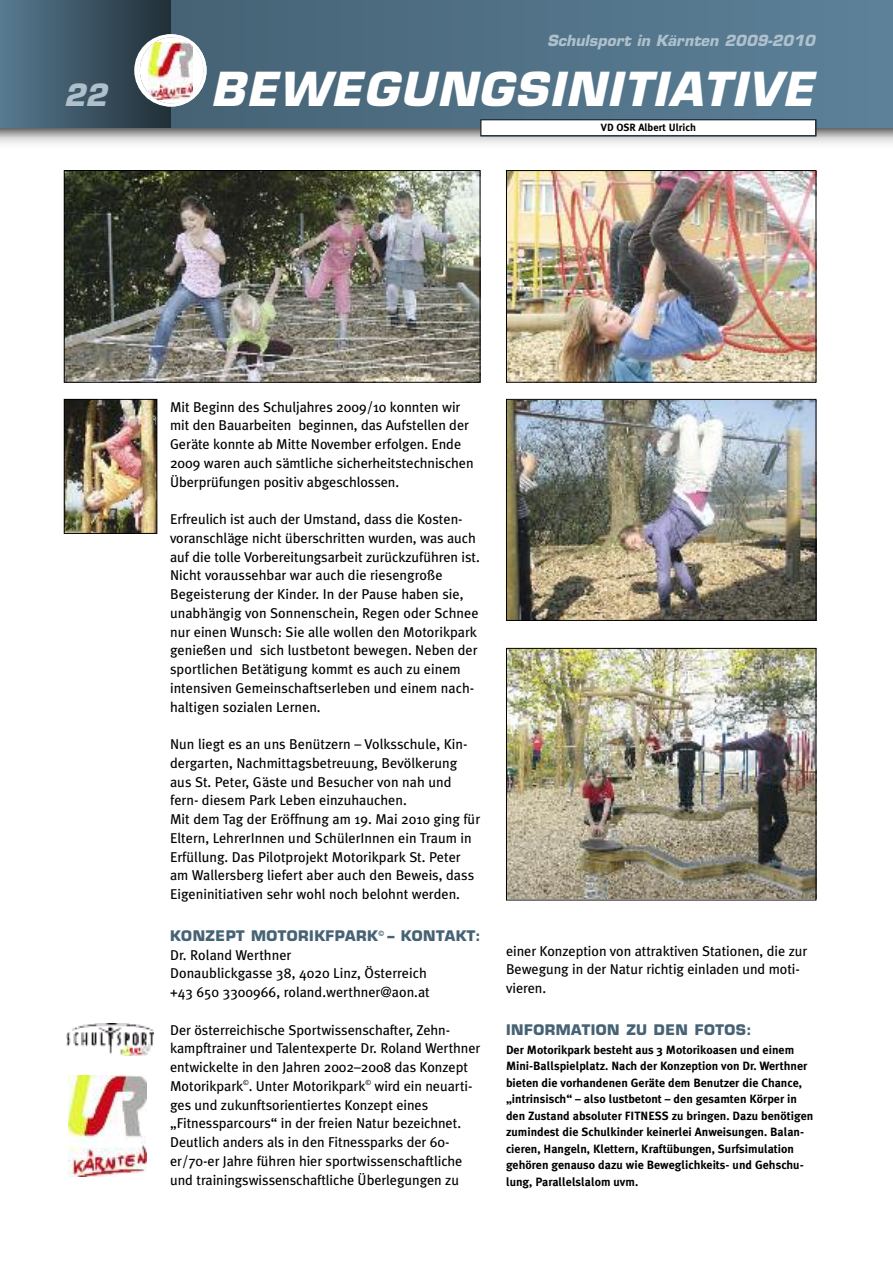
<style>
.page{position:relative;width:893px;height:1263px;background:#fff}
.page>*{position:absolute;margin:0;border:0;box-sizing:border-box;transform-origin:0 0}
.t1{font:italic 700 45.75px "Eurostile";letter-spacing:.035em;color:#fff}
.t2{font:italic 700 30px "Eurostile";color:#aec0cc}
.t3{font:italic 700 15px "Eurostile";color:#aec0cc}
.t4{font:14.25px/18.8px "Meta Plus";letter-spacing:-.005em;color:#000}
.t5{font:700 14.25px "Eurostile";letter-spacing:.035em;color:#466274}
.t6{font:700 12px/16.5px "Meta Plus";color:#000}
.t7{font:700 10.5px "Meta Plus";color:#000}
</style>
<div class="page">
<svg style="left:0;top:128px;width:893px;height:16px"></svg>
<div style="left:170px;top:0;width:723px;height:128px;background:linear-gradient(to right,#466275,#5c8199)"></div>
<div style="left:0;top:0;width:170px;height:128px;background:linear-gradient(to right,#577a91,#212f38)"></div>
<div style="left:481px;top:120px;width:334px;height:15px;background:#fff"></div>
<div style="left:480px;top:119px;width:336px;height:17px;border:1px solid #202e36"></div>
<img style="left:134px;top:34px;width:73px;height:73px">
<img style="left:68px;top:1075px;width:79px;height:101px">
<img style="left:67px;top:1023px;width:86px;height:32px">
<img style="left:508px;top:172px;width:306px;height:209px">
<div style="left:506px;top:170px;width:310px;height:213px;border:1px solid #000"></div>
<img style="left:508px;top:401px;width:306px;height:218px">
<div style="left:506px;top:399px;width:310px;height:222px;border:1px solid #000"></div>
<img style="left:66px;top:172px;width:412px;height:209px">
<div style="left:64px;top:170px;width:416px;height:213px;border:1px solid #000"></div>
<img style="left:508px;top:650px;width:306px;height:248px">
<div style="left:506px;top:648px;width:310px;height:252px;border:1px solid #000"></div>
<img style="left:66px;top:401px;width:89px;height:131px">
<div style="left:64px;top:399px;width:93px;height:135px;border:1px solid #000"></div>
<h2 class="t2" style="left:64px;top:77px;width:45px">22</h2>
<p class="t3" style="left:547px;top:31px;width:269px">Schulsport in Kärnten 2009-2010</p>
<h1 class="t1" style="left:211px;top:60px;width:604px">BEWEGUNGSINITIATIVE</h1>
<p class="t7" style="left:601px;top:121px;width:96px">VD OSR Albert Ulrich</p>
<p class="t4" style="left:170px;top:397px;width:305px">Mit Beginn des Schuljahres 2009/10 konnten wir mit den Bauarbeiten beginnen, das Aufstellen der Geräte konnte ab Mitte November erfolgen. Ende 2009 waren auch sämtliche sicherheitstechnischen Überprüfungen positiv abgeschlossen.</p>
<p class="t4" style="left:170px;top:510px;width:311px">Erfreulich ist auch der Umstand, dass die Kosten&shy;voranschläge nicht überschritten wurden, was auch auf die tolle Vorbereitungsarbeit zurückzuführen ist.<br>Nicht voraussehbar war auch die riesengroße Begeisterung der Kinder. In der Pause haben sie, unabhängig von Sonnenschein, Regen oder Schnee nur einen Wunsch: Sie alle wollen den Motorikpark genießen und sich lustbetont bewegen. Neben der sportlichen Betätigung kommt es auch zu einem intensiven Gemeinschaftserleben und einem nach&shy;haltigen sozialen Lernen.</p>
<p class="t4" style="left:170px;top:735px;width:312px">Nun liegt es an uns Benützern – Volksschule, Kin&shy;dergarten, Nachmittagsbetreuung, Bevölkerung aus St. Peter, Gäste und Besucher von nah und fern- diesem Park Leben einzuhauchen.<br>Mit dem Tag der Eröffnung am 19. Mai 2010 ging für Eltern, LehrerInnen und SchülerInnen ein Traum in Erfüllung. Das Pilotprojekt Motorikpark St. Peter am Wallersberg liefert aber auch den Beweis, dass Eigeninitiativen sehr wohl noch belohnt werden.</p>
<p class="t5" style="left:170px;top:927px;width:312px">KONZEPT MOTORIKFPARK<sup>©</sup> – KONTAKT:</p>
<p class="t4" style="left:170px;top:945px;width:261px">Dr. Roland Werthner<br>Donaublickgasse 38, 4020 Linz, Österreich +43 650 3300966, roland.werthner@aon.at</p>
<p class="t4" style="left:170px;top:1020px;width:312px">Der österreichische Sportwissenschafter, Zehn&shy;kampftrainer und Talentexperte Dr. Roland Werthner entwickelte in den Jahren 2002–2008 das Konzept Motorikpark<sup>©</sup>. Unter Motorikpark<sup>©</sup> wird ein neuarti&shy;ges und zukunftsorientiertes Konzept eines „Fitnessparcours“ in der freien Natur bezeichnet.<br>Deutlich anders als in den Fitnessparks der 60- er/70-er Jahre führen hier sportwissenschaftliche und trainingswissenschaftliche Überlegungen zu</p>
<p class="t4" style="left:506px;top:941px;width:303px">einer Konzeption von attraktiven Stationen, die zur<br>Bewegung in der Natur richtig einladen und moti&shy;vieren.</p>
<p class="t5" style="left:506px;top:1021px;width:247px">INFORMATION ZU DEN FOTOS:</p>
<p class="t6" style="left:506px;top:1041px;width:309px">Der Motorikpark besteht aus 3 Motorikoasen und einem Mini-Ballspielplatz. Nach der Konzeption von Dr. Werthner bieten die vorhandenen Geräte dem Benutzer die Chance, „intrinsisch“ – also lustbetont – den gesamten Körper in den Zustand absoluter FITNESS zu bringen. Dazu benötigen zumindest die Schulkinder keinerlei Anweisungen. Balan&shy;cieren, Hangeln, Klettern, Kraftübungen, Surfsimulation gehören genauso dazu wie Beweglichkeits- und Gehschu&shy;lung, Parallelslalom uvm.</p>
</div>
